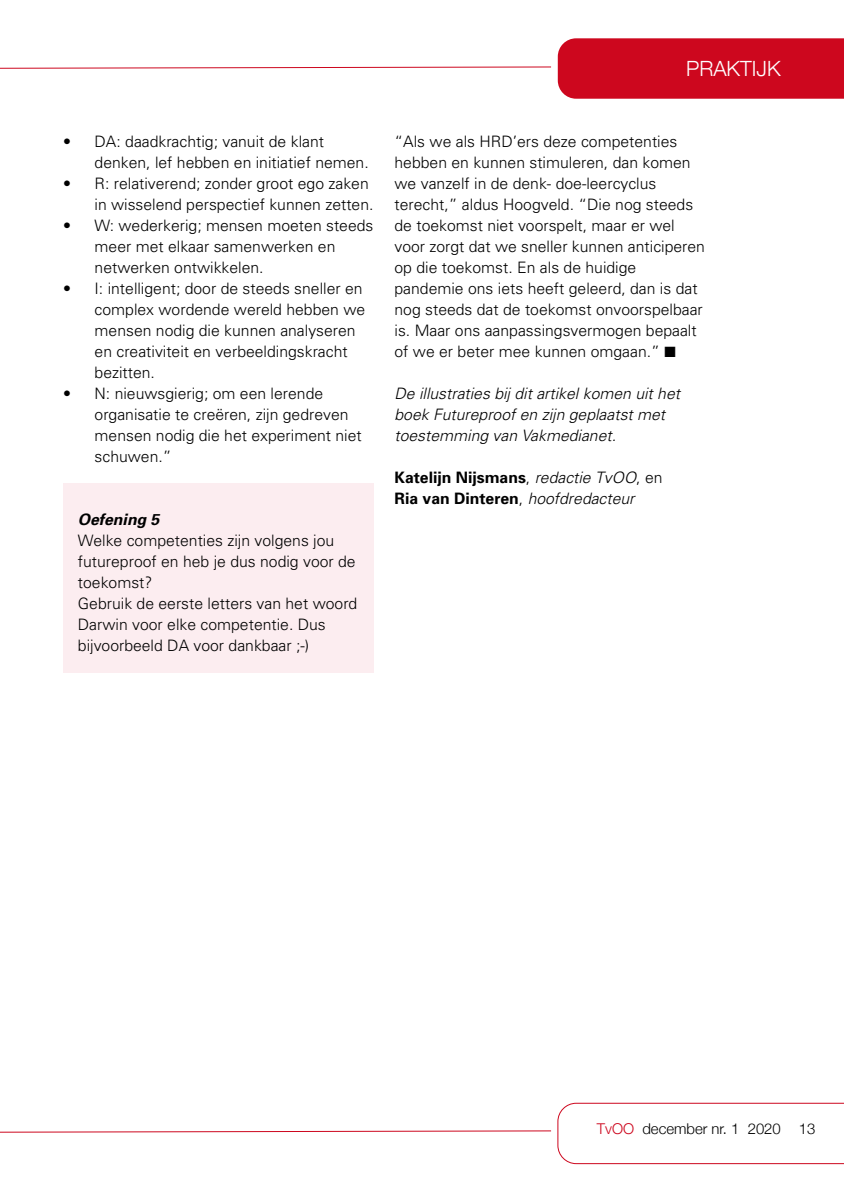
<style>
.page{position:relative;width:844px;height:1191px;background:#fff}
.page>*{position:absolute;margin:0;border:0;box-sizing:border-box;transform-origin:0 0}
.t1{font:300 21px "Helvetica Neue";color:#fff}
.t2{font:300 15.75px/21px "Univers";color:#000}
.t3{font:italic 300 15.75px/21px "Univers";color:#000}
.t4{font:700 15.75px/21px "Univers";color:#000}
.t5{font:italic 700 15.75px "Univers";color:#000}
.t6{font:300 14.88px "Helvetica Neue";color:#000}
.s1{font-weight:300}
.s2{font-weight:300;font-style:italic}
.s3{color:#cd071e}
</style>
<div class="page">
<svg style="left:0;top:38px;width:843px;height:61px"></svg>
<svg style="left:0;top:1102px;width:843px;height:62px"></svg>
<div style="left:63px;top:483px;width:310px;height:189px;background:#fcedf0"></div>
<h1 class="t1" style="left:686px;top:51px;width:96px">PRAKTIJK</h1>
<p class="t2" style="left:94px;top:130px;width:276px;text-indent:-32px">• DA: daadkrachtig; vanuit de klant denken, lef hebben en initiatief nemen.</p>
<p class="t2" style="left:94px;top:172px;width:280px;text-indent:-32px">• R: relativerend; zonder groot ego zaken in wisselend perspectief kunnen zetten.</p>
<p class="t2" style="left:94px;top:214px;width:280px;text-indent:-32px">• W: wederkerig; mensen moeten steeds meer met elkaar samenwerken en netwerken ontwikkelen.</p>
<p class="t2" style="left:94px;top:277px;width:272px;text-indent:-32px">• I: intelligent; door de steeds sneller en complex wordende wereld hebben we mensen nodig die kunnen analyseren en creativiteit en verbeeldingskracht bezitten.</p>
<p class="t2" style="left:94px;top:382px;width:268px;text-indent:-32px">• N: nieuwsgierig; om een lerende organisatie te creëren, zijn gedreven mensen nodig die het experiment niet schuwen.”</p>
<p class="t5" style="left:78px;top:509px;width:83px">Oefening 5</p>
<p class="t2" style="left:78px;top:529px;width:281px">Welke competenties zijn volgens jou futureproof en heb je dus nodig voor de toekomst?<br>Gebruik de eerste letters van het woord<br>Darwin voor elke competentie. Dus bijvoorbeeld DA voor dankbaar ;-)</p>
<p class="t2" style="left:394px;top:130px;width:312px">“Als we als HRD’ers deze competenties hebben en kunnen stimuleren, dan komen we vanzelf in de denk- doe-leercyclus terecht,” aldus Hoogveld. “Die nog steeds de toekomst niet voorspelt, maar er wel voor zorgt dat we sneller kunnen anticiperen op die toekomst. En als de huidige pandemie ons iets heeft geleerd, dan is dat nog steeds dat de toekomst onvoorspelbaar is. Maar ons aanpassingsvermogen bepaalt of we er beter mee kunnen omgaan.” ■</p>
<p class="t3" style="left:394px;top:382px;width:287px">De illustraties bij dit artikel komen uit het boek Futureproof en zijn geplaatst met toestemming van Vakmedianet.</p>
<p class="t4" style="left:394px;top:466px;width:269px">Katelijn Nijsmans<span class="s1">,</span> <span class="s2">redactie TvOO</span><span class="s1">, en<br></span>Ria van Dinteren<span class="s1">,</span> <span class="s2">hoofdredacteur</span></p>
<p class="t6" style="left:596px;top:1117px;width:220px"><span class="s3">TvOO</span> december nr. 1 2020 13</p>
</div>
